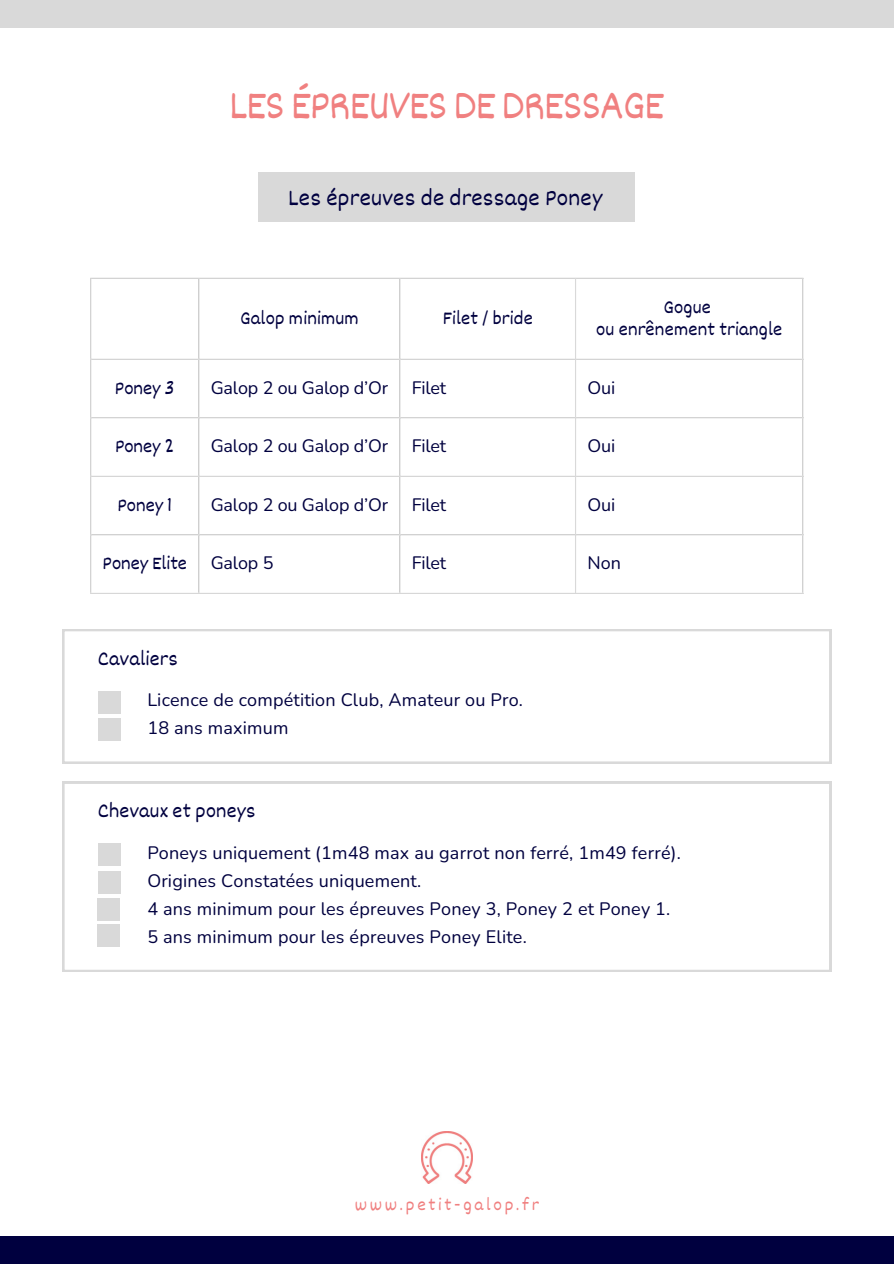
<style>
.page{position:relative;width:894px;height:1264px;background:#fff}
.page>*{position:absolute;margin:0;border:0;box-sizing:border-box;transform-origin:0 0}
.t1{font:42px "Dekko";letter-spacing:-.03em;color:#f08080}
.t2{font:24px "Dekko";letter-spacing:.01em;color:#00003f}
.t3{font:21px "Dekko";letter-spacing:.01em;color:#00003f}
.t4{font:19.5px "Dekko";letter-spacing:.01em;color:#00003f}
.t5{font:18px "Nunito";letter-spacing:.01em;color:#00003f}
.t6{font:18px "Nunito";letter-spacing:-.01em;color:#00003f}
.t7{font:18px "Dekko";letter-spacing:.15em;color:#f08080}
</style>
<div class="page">
<div style="left:0;top:0;width:893px;height:27px;background:#d9d9d9"></div>
<div style="left:0;top:1236px;width:893px;height:27px;background:#00003f"></div>
<div style="left:258px;top:172px;width:376px;height:49px;background:#d9d9d9"></div>
<svg style="left:62px;top:629px;width:769px;height:134px"></svg>
<div style="left:98px;top:691px;width:22px;height:22px;background:#d9d9d9"></div>
<div style="left:98px;top:718px;width:22px;height:22px;background:#d9d9d9"></div>
<hr style="left:90px;top:279px;width:1px;height:314px;background:#d9d9d9">
<hr style="left:198px;top:279px;width:1px;height:314px;background:#d9d9d9">
<hr style="left:399px;top:279px;width:1px;height:314px;background:#d9d9d9">
<hr style="left:575px;top:279px;width:1px;height:314px;background:#d9d9d9">
<hr style="left:802px;top:279px;width:1px;height:314px;background:#d9d9d9">
<hr style="left:90px;top:278px;width:713px;height:1px;background:#d9d9d9">
<hr style="left:90px;top:359px;width:713px;height:1px;background:#d9d9d9">
<hr style="left:90px;top:417px;width:713px;height:1px;background:#d9d9d9">
<hr style="left:90px;top:476px;width:713px;height:1px;background:#d9d9d9">
<hr style="left:90px;top:534px;width:713px;height:1px;background:#d9d9d9">
<hr style="left:90px;top:593px;width:713px;height:1px;background:#d9d9d9">
<svg style="left:62px;top:781px;width:769px;height:190px"></svg>
<div style="left:98px;top:843px;width:22px;height:23px;background:#d9d9d9"></div>
<div style="left:98px;top:870px;width:22px;height:23px;background:#d9d9d9"></div>
<div style="left:97px;top:897px;width:23px;height:23px;background:#d9d9d9"></div>
<img style="left:421px;top:1131px;width:52px;height:52px">
<div style="left:97px;top:924px;width:23px;height:23px;background:#d9d9d9"></div>
<p class="t1" style="left:229px;top:79px;width:436px">LES ÉPREUVES DE DRESSAGE</p>
<h1 class="t2" style="left:288px;top:182px;width:315px">Les épreuves de dressage Poney</h1>
<p class="t4" style="left:240px;top:306px;width:120px">Galop minimum</p>
<p class="t4" style="left:442px;top:306px;width:91px">Filet / bride</p>
<p class="t4" style="left:663px;top:294px;width:49px">Gogue</p>
<p class="t4" style="left:596px;top:317px;width:188px">ou enrênement triangle</p>
<p class="t4" style="left:115px;top:375px;width:61px">Poney 3</p>
<p class="t6" style="left:211px;top:375px;width:179px">Galop 2 ou Galop d’Or</p>
<p class="t5" style="left:411px;top:375px;width:36px">Filet</p>
<p class="t5" style="left:587px;top:375px;width:30px">Oui</p>
<p class="t4" style="left:115px;top:434px;width:61px">Poney 2</p>
<p class="t6" style="left:211px;top:434px;width:179px">Galop 2 ou Galop d’Or</p>
<p class="t5" style="left:411px;top:434px;width:36px">Filet</p>
<p class="t5" style="left:587px;top:434px;width:30px">Oui</p>
<p class="t4" style="left:117px;top:492px;width:56px">Poney 1</p>
<p class="t6" style="left:211px;top:492px;width:179px">Galop 2 ou Galop d’Or</p>
<p class="t5" style="left:411px;top:492px;width:36px">Filet</p>
<p class="t5" style="left:587px;top:492px;width:30px">Oui</p>
<p class="t4" style="left:103px;top:551px;width:86px">Poney Elite</p>
<p class="t5" style="left:211px;top:551px;width:64px">Galop 5</p>
<h3 class="t5" style="left:411px;top:551px;width:36px">Filet</h3>
<p class="t5" style="left:587px;top:551px;width:35px">Non</p>
<h2 class="t3" style="left:98px;top:645px;width:81px">Cavaliers</h2>
<p class="t5" style="left:147px;top:688px;width:377px">Licence de compétition Club, Amateur ou Pro.</p>
<p class="t5" style="left:147px;top:716px;width:143px">18 ans maximum</p>
<p class="t3" style="left:98px;top:797px;width:159px">Chevaux et poneys</p>
<h3 class="t5" style="left:147px;top:840px;width:534px">Poneys uniquement (1m48 max au garrot non ferré, 1m49 ferré).</h3>
<p class="t5" style="left:147px;top:868px;width:275px">Origines Constatées uniquement.</p>
<p class="t5" style="left:147px;top:897px;width:524px">4 ans minimum pour les épreuves Poney 3, Poney 2 et Poney 1.</p>
<p class="t5" style="left:147px;top:925px;width:381px">5 ans minimum pour les épreuves Poney Elite.</p>
<p class="t7" style="left:355px;top:1193px;width:185px">www.petit-galop.fr</p>
</div>
